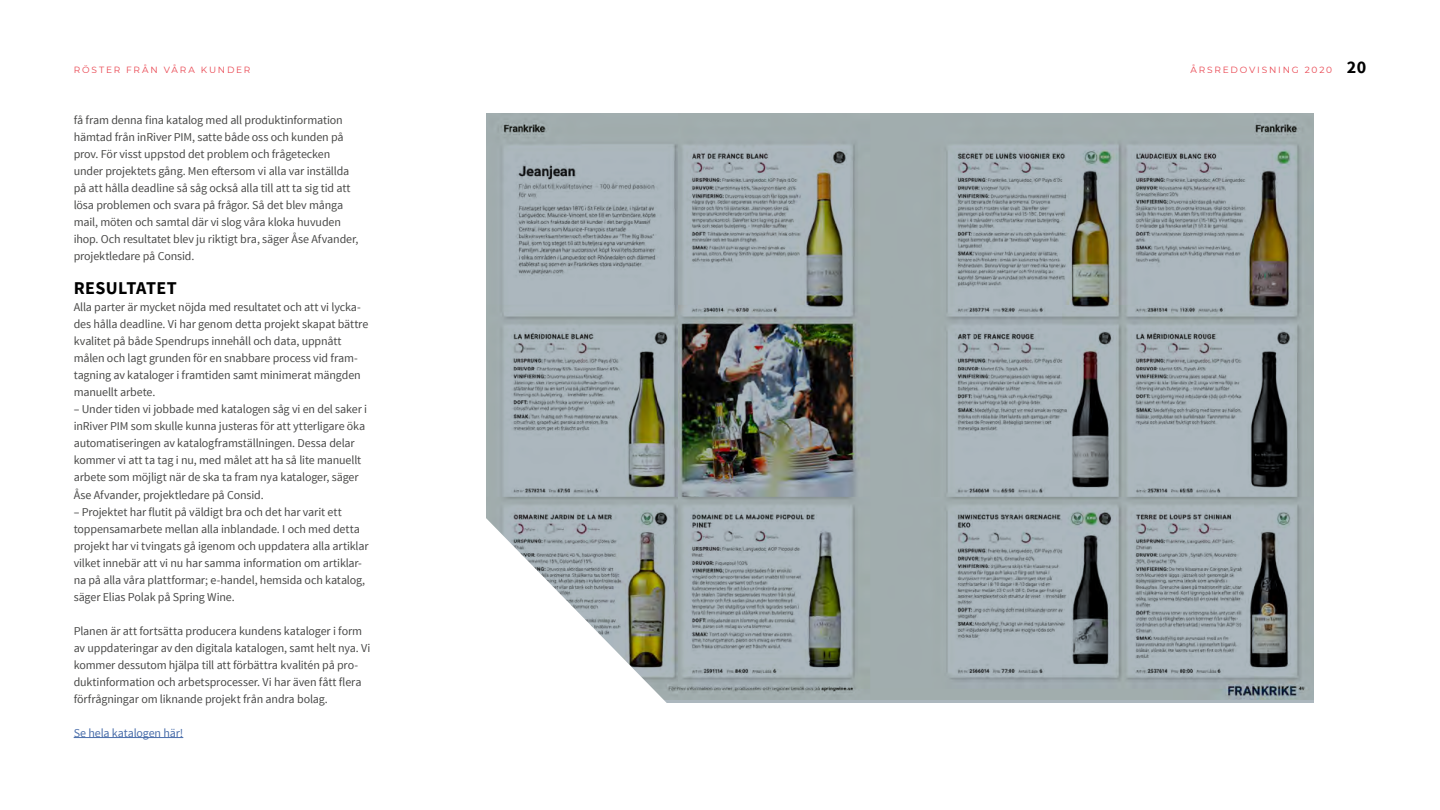
<style>
.page{position:relative;width:1440px;height:810px;background:#fff}
.page>*{position:absolute;margin:0;border:0;box-sizing:border-box;transform-origin:0 0}
.t1{font:700 18px "Source Sans Pro";letter-spacing:.02em;color:#000}
.t2{font:12px/17px "Source Sans Pro";letter-spacing:-.01em;color:#4a4a49}
.t3{font:12px "Source Sans Pro";letter-spacing:-.015em;color:#4a6eaa}
.t4{font:9px "Montserrat";letter-spacing:.2em;color:#e94550}
.s1{font-family:"Source Sans Pro";font-weight:700;font-size:18px;color:#000}
</style>
<div class="page">
<hr style="left:74px;top:737px;width:109px;height:1px;background:#4a6eaa">
<svg style="left:486px;top:113px;width:828px;height:590px;background:#96a0a2"></svg>
<svg style="left:486px;top:513px;width:190px;height:190px"></svg>
<p class="t4" style="left:74px;top:64px;width:178px">RÖSTER FRÅN VÅRA KUNDER</p>
<p class="t4" style="left:1191px;top:64px;width:177px">ÅRSREDOVISNING 2020 <span class="s1">20</span></p>
<p class="t2" style="left:74px;top:112px;width:286px">få fram denna fina katalog med all produktinformation hämtad från inRiver PIM, satte både oss och kunden på prov. För visst uppstod det problem och frågetecken under projektets gång. Men eftersom vi alla var inställda på att hålla deadline så såg också alla till att ta sig tid att lösa problemen och svara på frågor. Så det blev många mail, möten och samtal där vi slog våra kloka huvuden ihop. Och resultatet blev ju riktigt bra, säger Åse Afvander, projektledare på Consid.</p>
<h1 class="t1" style="left:74px;top:276px;width:105px">RESULTATET</h1>
<p class="t2" style="left:74px;top:299px;width:296px">Alla parter är mycket nöjda med resultatet och att vi lycka&shy;des hålla deadline. Vi har genom detta projekt skapat bättre kvalitet på både Spendrups innehåll och data, uppnått målen och lagt grunden för en snabbare process vid fram&shy;tagning av kataloger i framtiden samt minimerat mängden manuellt arbete.</p>
<p class="t2" style="left:74px;top:401px;width:295px">– Under tiden vi jobbade med katalogen såg vi en del saker i inRiver PIM som skulle kunna justeras för att ytterligare öka automatiseringen av katalogframställningen. Dessa delar kommer vi att ta tag i nu, med målet att ha så lite manuellt arbete som möjligt när de ska ta fram nya kataloger, säger Åse Afvander, projektledare på Consid.</p>
<p class="t2" style="left:74px;top:503px;width:296px">– Projektet har flutit på väldigt bra och det har varit ett toppensamarbete mellan alla inblandade. I och med detta projekt har vi tvingats gå igenom och uppdatera alla artiklar vilket innebär att vi nu har samma information om artiklar&shy;na på alla våra plattformar; e-handel, hemsida och katalog, säger Elias Polak på Spring Wine.</p>
<p class="t2" style="left:74px;top:622px;width:298px">Planen är att fortsätta producera kundens kataloger i form av uppdateringar av den digitala katalogen, samt helt nya. Vi kommer dessutom hjälpa till att förbättra kvalitén på pro&shy;duktinformation och arbetsprocesser. Vi har även fått flera förfrågningar om liknande projekt från andra bolag.</p>
<p class="t3" style="left:74px;top:725px;width:111px">Se hela katalogen här!</p>
</div>
